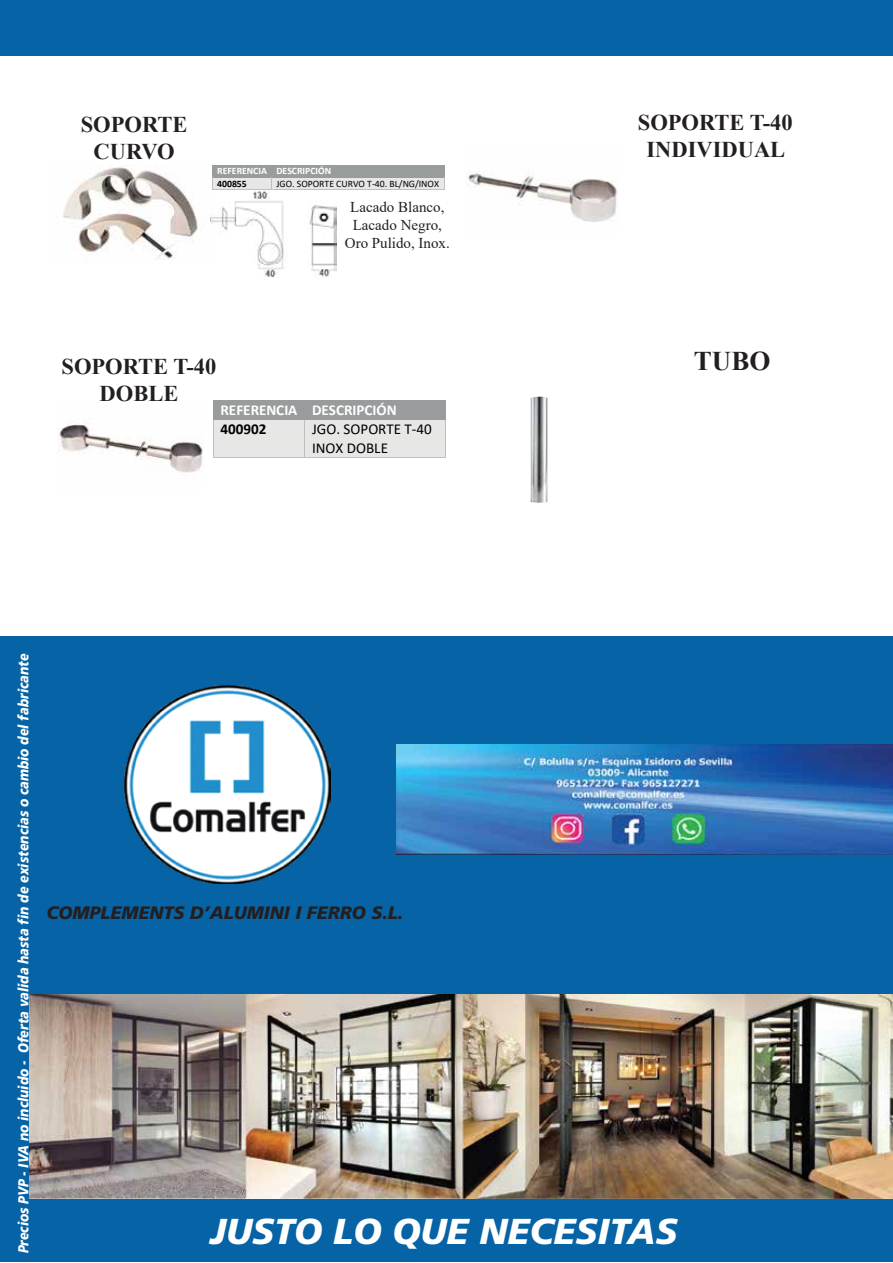
<style>
.page{position:relative;width:893px;height:1263px;background:#fff}
.page>*{position:absolute;margin:0;border:0;box-sizing:border-box;transform-origin:0 0}
.t1{font:italic 800 36px "Articulate";color:#fff}
.t2{font:700 27px "Times New Roman";color:#231f20}
.t3{font:700 22.5px/27px "Times New Roman";color:#231f20;text-align:center}
.t4{font:italic 800 18px "Articulate";color:#231f20}
.t5{font:15.15px/18.3px "Calibri";color:#000}
.t6{font:700 15.15px "Calibri";color:#fff}
.t7{font:700 15.15px "Calibri";letter-spacing:.005em;color:#000}
.t8{font:15px/18px "Times New Roman";color:#231f20;text-align:center}
.t9{font:italic 800 14.4px "Articulate";color:#fff;scale:.87 1}
.t10{font:9.75px "Calibri";color:#000}
.t11{font:700 9.75px "Calibri";color:#fff}
.t12{font:700 9.75px "Calibri";letter-spacing:.005em;color:#000}
</style>
<div class="page">
<div style="left:0;top:637px;width:893px;height:625px;background:#0663a5"></div>
<img style="left:30px;top:994px;width:862px;height:204px">
<img style="left:125px;top:686px;width:205px;height:198px">
<img style="left:397px;top:745px;width:495px;height:110px">
<div style="left:0;top:0;width:893px;height:56px;background:#0663a5"></div>
<img style="left:62px;top:165px;width:149px;height:94px">
<div style="left:213px;top:165px;width:59px;height:12px;background:#999c9d"></div>
<div style="left:272px;top:165px;width:172px;height:12px;background:#999c9d"></div>
<div style="left:213px;top:178px;width:58px;height:12px;background:#e7e7e6"></div>
<div style="left:272px;top:178px;width:172px;height:12px;background:#e7e7e6"></div>
<hr style="left:213px;top:177px;width:58px;height:1px;background:#999c9d">
<hr style="left:272px;top:177px;width:172px;height:1px;background:#999c9d">
<svg style="left:212px;top:165px;width:1px;height:25px"></svg>
<hr style="left:213px;top:190px;width:58px;height:1px;background:#bec0c0">
<svg style="left:271px;top:177px;width:2px;height:13px"></svg>
<hr style="left:272px;top:190px;width:172px;height:1px;background:#bec0c0">
<svg style="left:444px;top:165px;width:1px;height:25px"></svg>
<img style="left:211px;top:191px;width:126px;height:87px">
<div style="left:213px;top:401px;width:92px;height:18px;background:#999c9d"></div>
<div style="left:305px;top:401px;width:140px;height:18px;background:#999c9d"></div>
<hr style="left:213px;top:400px;width:92px;height:1px;background:#999c9d">
<hr style="left:305px;top:400px;width:140px;height:1px;background:#999c9d">
<div style="left:213px;top:420px;width:91px;height:37px;background:#e7e7e6"></div>
<div style="left:305px;top:420px;width:140px;height:37px;background:#e7e7e6"></div>
<hr style="left:213px;top:419px;width:91px;height:1px;background:#999c9d">
<hr style="left:306px;top:419px;width:139px;height:1px;background:#999c9d">
<svg style="left:445px;top:400px;width:1px;height:20px"></svg>
<hr style="left:213px;top:420px;width:1px;height:37px;background:#bec0c0">
<hr style="left:213px;top:457px;width:91px;height:1px;background:#bec0c0">
<hr style="left:304px;top:420px;width:1px;height:37px;background:#bec0c0">
<hr style="left:305px;top:457px;width:140px;height:1px;background:#bec0c0">
<hr style="left:445px;top:420px;width:1px;height:37px;background:#bec0c0">
<img style="left:467px;top:173px;width:151px;height:49px">
<img style="left:57px;top:424px;width:147px;height:49px">
<img style="left:530px;top:397px;width:18px;height:106px">
<h3 class="t3" style="left:81px;top:111px;width:108px">SOPORTE<br>CURVO</h3>
<p class="t11" style="left:217px;top:164px;width:116px">REFERENCIA DESCRIPCIÓN</p>
<p class="t12" style="left:217px;top:177px;width:31px">400855</p>
<p class="t10" style="left:276px;top:177px;width:164px">JGO. SOPORTE CURVO T-40. BL/NG/INOX</p>
<p class="t8" style="left:345px;top:198px;width:106px">Lacado Blanco,<br>Lacado Negro,<br>Oro Pulido, Inox.</p>
<h3 class="t3" style="left:638px;top:108px;width:156px">SOPORTE T-40<br>INDIVIDUAL</h3>
<h3 class="t3" style="left:62px;top:352px;width:156px">SOPORTE T-40<br>DOBLE</h3>
<h2 class="t2" style="left:694px;top:342px;width:78px">TUBO</h2>
<p class="t6" style="left:220px;top:399px;width:178px">REFERENCIA DESCRIPCIÓN</p>
<p class="t7" style="left:220px;top:419px;width:47px">400902</p>
<p class="t5" style="left:312px;top:420px;width:121px">JGO. SOPORTE T-40<br>INOX DOBLE</p>
<p class="t9" style="left:15px;top:1253px;width:690px;rotate:-90deg">Precios PVP - IVA no incluido - Oferta valida hasta fin de existencias o cambio del fabricante</p>
<p class="t4" style="left:46px;top:901px;width:359px">COMPLEMENTS D’ALUMINI I FERRO S.L.</p>
<h1 class="t1" style="left:210px;top:1209px;width:469px">JUSTO LO QUE NECESITAS</h1>
</div>
